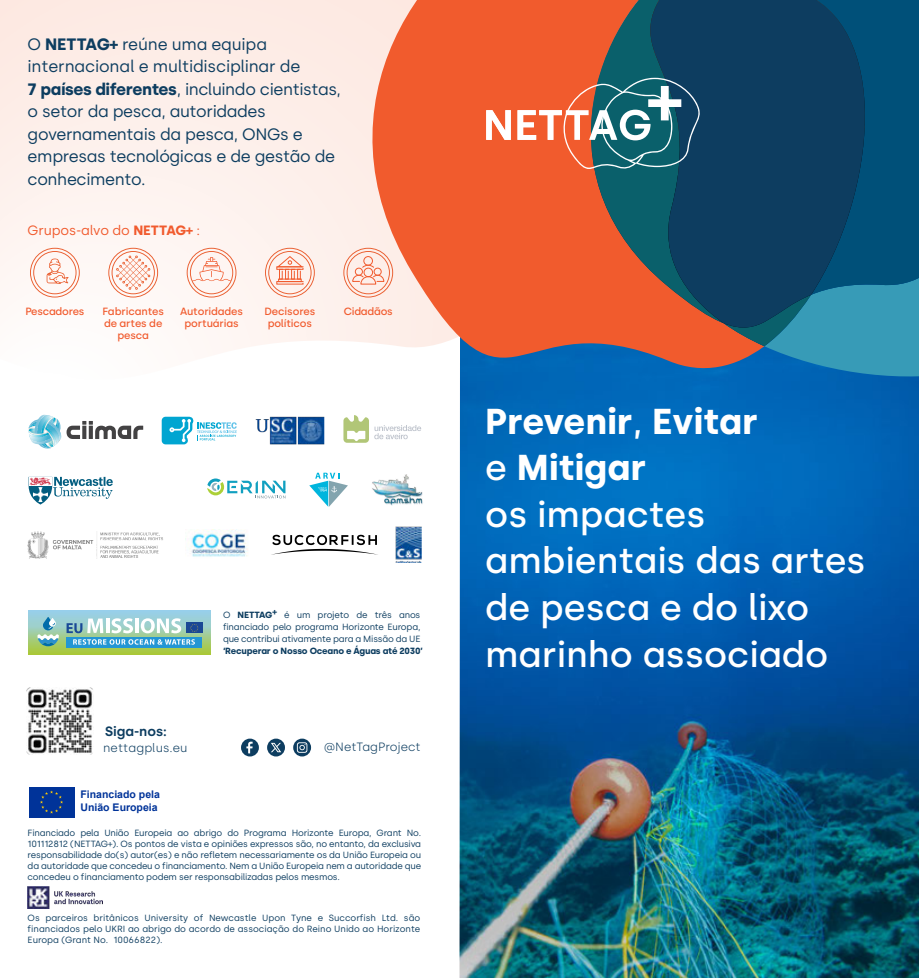
<style>
.page{position:relative;width:919px;height:978px;background:#fff}
.page>*{position:absolute;margin:0;border:0;box-sizing:border-box;transform-origin:0 0}
.t1{font:500 36px/46.5px "Silka";color:#fff}
.t2{font:16.5px/22.5px "Silka";letter-spacing:-.025em;color:#0d3d60}
.t3{font:13.5px "Silka";letter-spacing:-.01em;color:#f15b2e}
.t4{font:600 13.5px "Silka";color:#0d3d60}
.t5{font:300 12px "Silka";color:#0d3d60}
.t6{font:500 10.5px/12px "Silka";letter-spacing:-.01em;color:#f15b2e;text-align:center}
.t7{font:700 10.5px/12.6px "Arial";color:#039}
.t8{font:9px/10.8px "Silka";letter-spacing:-.02em;color:#0d3d60;text-align:justify}
.t9{font:700 9px "Silka";letter-spacing:-.02em;color:#0d3d60}
.s1{font-weight:700}
</style>
<div class="page">
<svg style="left:0;top:0;width:311px;height:352px;fill:#fdf1ec"></svg>
<img style="left:459px;top:397px;width:459px;height:581px">
<svg style="left:764px;top:295px;width:154px;height:102px;fill:#379bb7"></svg>
<svg style="left:311px;top:0;width:453px;height:440px"></svg>
<svg style="left:723px;top:338px;width:88px;height:8px"></svg>
<div style="left:893px;top:0;width:25px;height:295px;background:#005079"></div>
<div style="left:545px;top:0;width:34px;height:323px;background:#f15b2d"></div>
<svg style="left:579px;top:0;width:314px;height:338px;fill:#0d3d60"></svg>
<img style="left:26px;top:687px;width:67px;height:67px">
<svg style="left:28px;top:611px;width:183px;height:43px"></svg>
<div style="left:66px;top:637px;width:136px;height:10px;background:#2396d4"></div>
<svg style="left:73px;top:639px;width:122px;height:6px"></svg>
<svg style="left:67px;top:619px;width:36px;height:14px"></svg>
<hr style="left:106px;top:619px;width:3px;height:14px;background:#fff">
<svg style="left:111px;top:618px;width:22px;height:15px"></svg>
<hr style="left:135px;top:619px;width:4px;height:14px;background:#fff">
<svg style="left:141px;top:618px;width:40px;height:15px"></svg>
<svg style="left:37px;top:617px;width:22px;height:29px"></svg>
<div style="left:186px;top:623px;width:16px;height:10px;background:#1a4895"></div>
<svg style="left:190px;top:624px;width:8px;height:8px"></svg>
<svg style="left:29px;top:817px;width:46px;height:1px"></svg>
<div style="left:29px;top:787px;width:46px;height:30px;background:#039"></div>
<svg style="left:40px;top:790px;width:23px;height:24px"></svg>
<img style="left:28px;top:887px;width:74px;height:22px">
<svg style="left:486px;top:78px;width:221px;height:92px"></svg>
<img style="left:255px;top:416px;width:70px;height:28px">
<svg style="left:162px;top:417px;width:75px;height:27px"></svg>
<svg style="left:343px;top:415px;width:78px;height:28px"></svg>
<svg style="left:28px;top:415px;width:115px;height:34px"></svg>
<img style="left:27px;top:531px;width:136px;height:27px">
<img style="left:185px;top:529px;width:63px;height:28px">
<img style="left:395px;top:527px;width:26px;height:36px">
<svg style="left:271px;top:535px;width:107px;height:20px"></svg>
<svg style="left:29px;top:477px;width:84px;height:28px"></svg>
<svg style="left:207px;top:478px;width:78px;height:20px"></svg>
<svg style="left:309px;top:473px;width:39px;height:34px"></svg>
<img style="left:372px;top:474px;width:51px;height:31px">
<svg style="left:108px;top:248px;width:50px;height:50px"></svg>
<svg style="left:265px;top:248px;width:50px;height:50px"></svg>
<svg style="left:187px;top:248px;width:49px;height:50px"></svg>
<svg style="left:343px;top:248px;width:50px;height:50px"></svg>
<div style="left:355px;top:268px;width:8px;height:8px;border:1px solid #f15b2e;border-radius:50%"></div>
<svg style="left:30px;top:248px;width:50px;height:50px"></svg>
<div style="left:241px;top:739px;width:18px;height:17px;background:#0d3d60;border-radius:9px"></div>
<svg style="left:246px;top:742px;width:6px;height:11px"></svg>
<svg style="left:293px;top:739px;width:18px;height:17px"></svg>
<svg style="left:297px;top:742px;width:10px;height:11px"></svg>
<svg style="left:267px;top:739px;width:18px;height:17px"></svg>
<svg style="left:271px;top:743px;width:10px;height:9px"></svg>
<h2 class="t2" style="left:28px;top:33px;width:315px">O <span class="s1">NETTAG+</span> reúne uma equipa internacional e multidisciplinar de<br><span class="s1">7 países diferentes</span>, incluindo cientistas, o setor da pesca, autoridades governamentais da pesca, ONGs e empresas tecnológicas e de gestão de conhecimento.</h2>
<h3 class="t3" style="left:28px;top:222px;width:174px">Grupos-alvo do <span class="s1">NETTAG+</span> :</h3>
<p class="t6" style="left:25px;top:305px;width:61px">Pescadores</p>
<p class="t6" style="left:344px;top:305px;width:50px">Cidadãos</p>
<p class="t6" style="left:102px;top:305px;width:63px">Fabricantes de artes de pesca</p>
<p class="t6" style="left:264px;top:305px;width:52px">Decisores políticos</p>
<p class="t6" style="left:180px;top:305px;width:65px">Autoridades portuárias</p>
<h3 class="t4" style="left:105px;top:723px;width:63px">Siga-nos:</h3>
<h3 class="t5" style="left:103px;top:741px;width:86px">nettagplus.eu</h3>
<p class="t7" style="left:80px;top:788px;width:81px">Financiado pela<br>União Europeia</p>
<p class="t8" style="left:223px;top:609px;width:199px;line-height:12px">O <span class="s1">NETTAG</span><sup>+</sup> é um projeto de três anos financiado pelo programa Horizonte Europa, que contribui ativamente para a Missão da UE</p>
<p class="t9" style="left:223px;top:646px;width:201px">‘Recuperar o Nosso Oceano e Águas até 2030’</p>
<h3 class="t5" style="left:324px;top:740px;width:98px">@NetTagProject</h3>
<p class="t8" style="left:28px;top:828px;width:395px">Financiado pela União Europeia ao abrigo do Programa Horizonte Europa, Grant No.<br>101112812 (NETTAG+). Os pontos de vista e opiniões expressos são, no entanto, da exclusiva responsabilidade do(s) autor(es) e não refletem necessariamente os da União Europeia ou da autoridade que concedeu o financiamento. Nem a União Europeia nem a autoridade que concedeu o financiamento podem ser responsabilizadas pelos mesmos.</p>
<p class="t8" style="left:28px;top:912px;width:394px">Os parceiros britânicos University of Newcastle Upon Tyne e Succorfish Ltd. são financiados pelo UKRI ao abrigo do acordo de associação do Reino Unido ao Horizonte Europa (Grant No. 10066822).</p>
<h1 class="t1" style="left:485px;top:398px;width:382px"><span class="s1">Prevenir</span>, <span class="s1">Evitar<br></span>e <span class="s1">Mitigar<br></span>os impactes ambientais das artes de pesca e do lixo marinho associado</h1>
</div>
